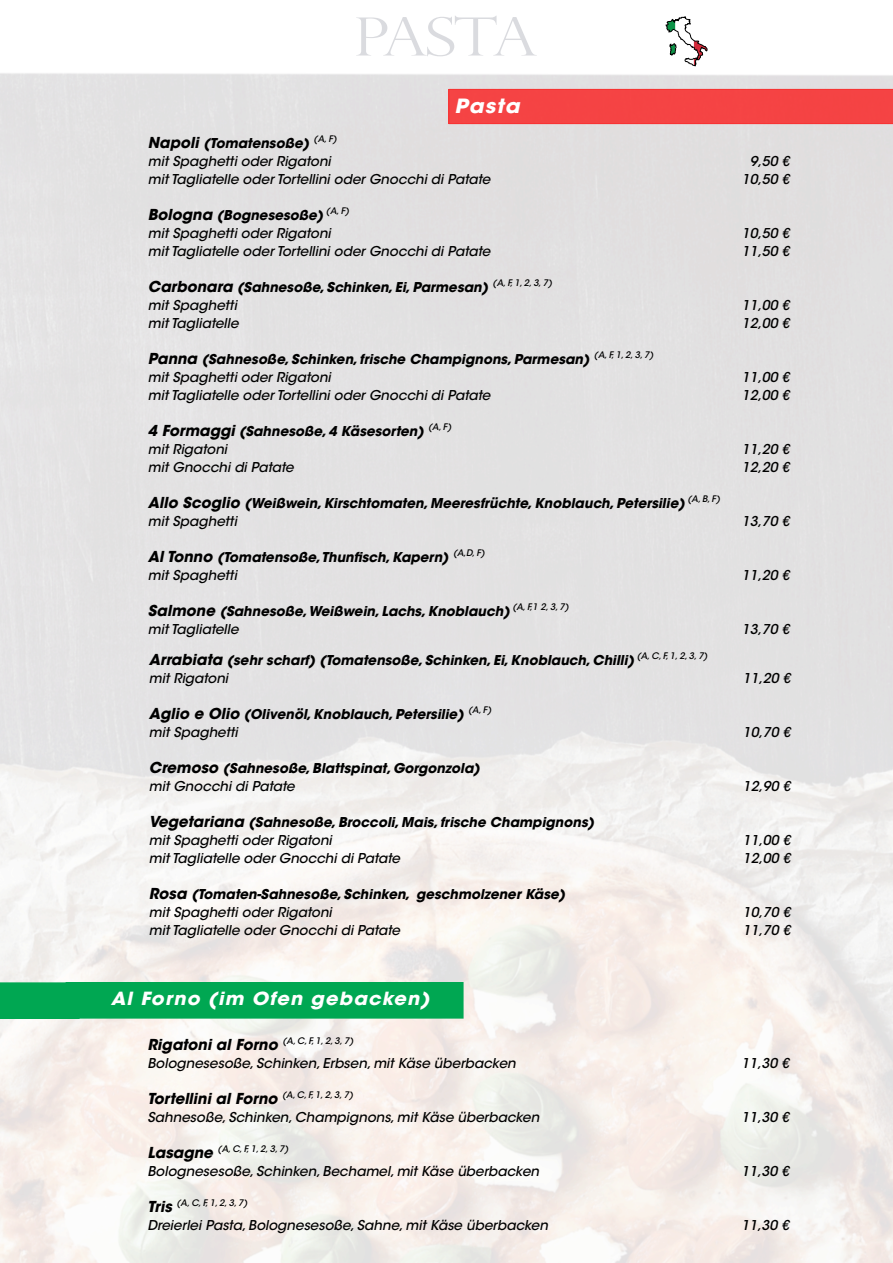
<style>
.page{position:relative;width:893px;height:1263px;background:#fff}
.page>*{position:absolute;margin:0;border:0;box-sizing:border-box;transform-origin:0 0}
.t1{font:300 52.8px "Perpetua Titling";letter-spacing:-.06em;color:#dadbdf;scale:1.25 1}
.t2{font:italic 700 19.5px "ITC Avant Garde Std";letter-spacing:.05em;color:#fff;scale:1.08 1}
.t3{font:italic 700 18px "ITC Avant Garde Std";letter-spacing:.06em;color:#fff;scale:1.08 1}
.t4{font:italic 700 15px "ITC Avant Garde Std";color:#000}
.t5{font:italic 700 13.5px/18px "ITC Avant Garde Std";color:#000}
.t6{font:italic 500 13.5px/18px "ITC Avant Garde Std";color:#000}
.t7{font:italic 500 9px "ITC Avant Garde Std";color:#000}
.s1{font-weight:700;font-size:15px}
.s2{font-weight:700}
.s3{font-size:15px}
.s4{font-weight:500}
</style>
<div class="page">
<img style="left:0;top:73px;width:893px;height:1190px">
<div style="left:0;top:983px;width:463px;height:35px;background:#00a752"></div>
<div style="left:449px;top:89px;width:444px;height:35px;background:#f54344"></div>
<svg style="left:666px;top:17px;width:41px;height:49px"></svg>
<h1 class="t1" style="left:354px;top:18px;width:149px">PASTA</h1>
<p class="t6" style="left:148px;top:136px;width:190px"><span class="s1">Napoli</span> <span class="s2">(Tomatensoße)</span> <sup>(A,</sup> <sup>F) </sup>mit Spaghetti oder Rigatoni</p>
<h2 class="t2" style="left:455px;top:99px;width:62px">Pasta</h2>
<p class="t6" style="left:750px;top:154px;width:41px">9,50 €</p>
<p class="t6" style="left:148px;top:172px;width:344px">mit Tagliatelle oder Tortellini oder Gnocchi di Patate</p>
<p class="t6" style="left:742px;top:172px;width:49px">10,50 €</p>
<p class="t6" style="left:148px;top:208px;width:203px"><span class="s1">Bologna</span> <span class="s2">(Bognesesoße)</span> <sup>(A,</sup> <sup>F) </sup>mit Spaghetti oder Rigatoni</p>
<p class="t6" style="left:742px;top:226px;width:49px">10,50 €</p>
<p class="t6" style="left:148px;top:244px;width:344px">mit Tagliatelle oder Tortellini oder Gnocchi di Patate</p>
<p class="t6" style="left:742px;top:244px;width:49px">11,50 €</p>
<p class="t5" style="left:148px;top:280px;width:406px"><span class="s3">Carbonara</span> (Sahnesoße, Schinken, Ei, Parmesan) <sup>(A,</sup> <sup>F,</sup> <sup>1,</sup> <sup>2,</sup> <sup>3,</sup> <sup>7) </sup><span class="s4">mit Spaghetti</span></p>
<p class="t6" style="left:742px;top:298px;width:49px">11,00 €</p>
<p class="t6" style="left:148px;top:316px;width:92px">mit Tagliatelle</p>
<p class="t6" style="left:742px;top:316px;width:49px">12,00 €</p>
<p class="t5" style="left:148px;top:352px;width:507px"><span class="s3">Panna</span> (Sahnesoße, Schinken, frische Champignons, Parmesan) <sup>(A,</sup> <sup>F,</sup> <sup>1,</sup> <sup>2,</sup> <sup>3,</sup> <sup>7) </sup><span class="s4">mit Spaghetti oder Rigatoni</span></p>
<p class="t6" style="left:742px;top:370px;width:49px">11,00 €</p>
<p class="t6" style="left:148px;top:388px;width:344px">mit Tagliatelle oder Tortellini oder Gnocchi di Patate</p>
<p class="t6" style="left:742px;top:388px;width:49px">12,00 €</p>
<p class="t5" style="left:148px;top:424px;width:305px"><span class="s3">4 Formaggi</span> (Sahnesoße, 4 Käsesorten) <sup>(A,</sup> <sup>F) </sup><span class="s4">mit Rigatoni</span></p>
<p class="t6" style="left:742px;top:442px;width:49px">11,20 €</p>
<p class="t6" style="left:148px;top:460px;width:147px">mit Gnocchi di Patate</p>
<p class="t6" style="left:742px;top:460px;width:49px">12,20 €</p>
<p class="t5" style="left:148px;top:496px;width:574px"><span class="s3">Allo Scoglio</span> (Weißwein, Kirschtomaten, Meeresfrüchte, Knoblauch, Petersilie) <sup>(A,</sup> <sup>B,</sup> <sup>F) </sup><span class="s4">mit Spaghetti</span></p>
<p class="t6" style="left:742px;top:514px;width:49px">13,70 €</p>
<p class="t5" style="left:148px;top:550px;width:339px"><span class="s3">Al Tonno</span> (Tomatensoße, Thunfisch, Kapern) <sup>(A,D,</sup> <sup>F) </sup><span class="s4">mit Spaghetti</span></p>
<p class="t5" style="left:148px;top:604px;width:423px"><span class="s3">Salmone</span> (Sahnesoße, Weißwein, Lachs, Knoblauch) <sup>(A,</sup> <sup>F,1</sup> <sup>2,</sup> <sup>3,</sup> <sup>7) </sup><span class="s4">mit Tagliatelle</span></p>
<p class="t5" style="left:149px;top:652px;width:560px"><span class="s3">Arrabiata</span> (sehr scharf) (Tomatensoße, Schinken, Ei, Knoblauch, Chilli) <sup>(A,</sup> <sup>C,</sup> <sup>F,</sup> <sup>1,</sup> <sup>2,</sup> <sup>3,</sup> <sup>7) </sup><span class="s4">mit Rigatoni</span></p>
<p class="t5" style="left:149px;top:706px;width:344px"><span class="s3">Aglio e Olio</span> (Olivenöl, Knoblauch, Petersilie) <sup>(A,</sup> <sup>F) </sup><span class="s4">mit Spaghetti</span></p>
<p class="t5" style="left:149px;top:760px;width:333px"><span class="s3">Cremoso</span> (Sahnesoße, Blattspinat, Gorgonzola) <span class="s4">mit Gnocchi di Patate</span></p>
<p class="t5" style="left:149px;top:814px;width:447px"><span class="s3">Vegetariana</span> (Sahnesoße, Broccoli, Mais, frische Champignons) <span class="s4">mit Spaghetti oder Rigatoni</span></p>
<p class="t6" style="left:742px;top:568px;width:49px">11,20 €</p>
<p class="t6" style="left:742px;top:622px;width:49px">13,70 €</p>
<p class="t6" style="left:743px;top:670px;width:49px">11,20 €</p>
<p class="t6" style="left:743px;top:724px;width:49px">10,70 €</p>
<p class="t6" style="left:743px;top:778px;width:49px">12,90 €</p>
<p class="t6" style="left:743px;top:832px;width:49px">11,00 €</p>
<p class="t6" style="left:149px;top:850px;width:253px">mit Tagliatelle oder Gnocchi di Patate</p>
<p class="t6" style="left:743px;top:850px;width:49px">12,00 €</p>
<p class="t5" style="left:149px;top:886px;width:418px"><span class="s3">Rosa</span> (Tomaten-Sahnesoße, Schinken, geschmolzener Käse) <span class="s4">mit Spaghetti oder Rigatoni</span></p>
<p class="t6" style="left:743px;top:904px;width:49px">10,70 €</p>
<p class="t6" style="left:149px;top:922px;width:253px">mit Tagliatelle oder Gnocchi di Patate</p>
<p class="t6" style="left:743px;top:922px;width:49px">11,70 €</p>
<h3 class="t3" style="left:111px;top:992px;width:297px">Al Forno (im Ofen gebacken)</h3>
<p class="t4" style="left:148px;top:1039px;width:207px">Rigatoni al Forno <sup>(A,</sup> <sup>C,</sup> <sup>F,</sup> <sup>1,</sup> <sup>2,</sup> <sup>3,</sup> <sup>7)</sup></p>
<p class="t6" style="left:148px;top:1055px;width:370px">Bolognesesoße, Schinken, Erbsen, mit Käse überbacken</p>
<p class="t6" style="left:742px;top:1055px;width:49px">11,30 €</p>
<p class="t4" style="left:148px;top:1093px;width:207px">Tortellini al Forno <sup>(A,</sup> <sup>C,</sup> <sup>F,</sup> <sup>1,</sup> <sup>2,</sup> <sup>3,</sup> <sup>7)</sup></p>
<p class="t6" style="left:148px;top:1109px;width:393px">Sahnesoße, Schinken, Champignons, mit Käse überbacken</p>
<p class="t6" style="left:742px;top:1109px;width:49px">11,30 €</p>
<p class="t7" style="left:148px;top:1145px;width:143px"><span class="s1">Lasagne</span> (A, C, F, 1, 2, 3, 7)</p>
<p class="t6" style="left:148px;top:1163px;width:393px">Bolognesesoße, Schinken, Bechamel, mit Käse überbacken</p>
<p class="t6" style="left:742px;top:1163px;width:49px">11,30 €</p>
<p class="t7" style="left:148px;top:1199px;width:102px"><span class="s1">Tris</span> (A, C, F, 1, 2, 3, 7)</p>
<p class="t6" style="left:148px;top:1217px;width:402px">Dreierlei Pasta, Bolognesesoße, Sahne, mit Käse überbacken</p>
<p class="t6" style="left:742px;top:1217px;width:49px">11,30 €</p>
</div>
